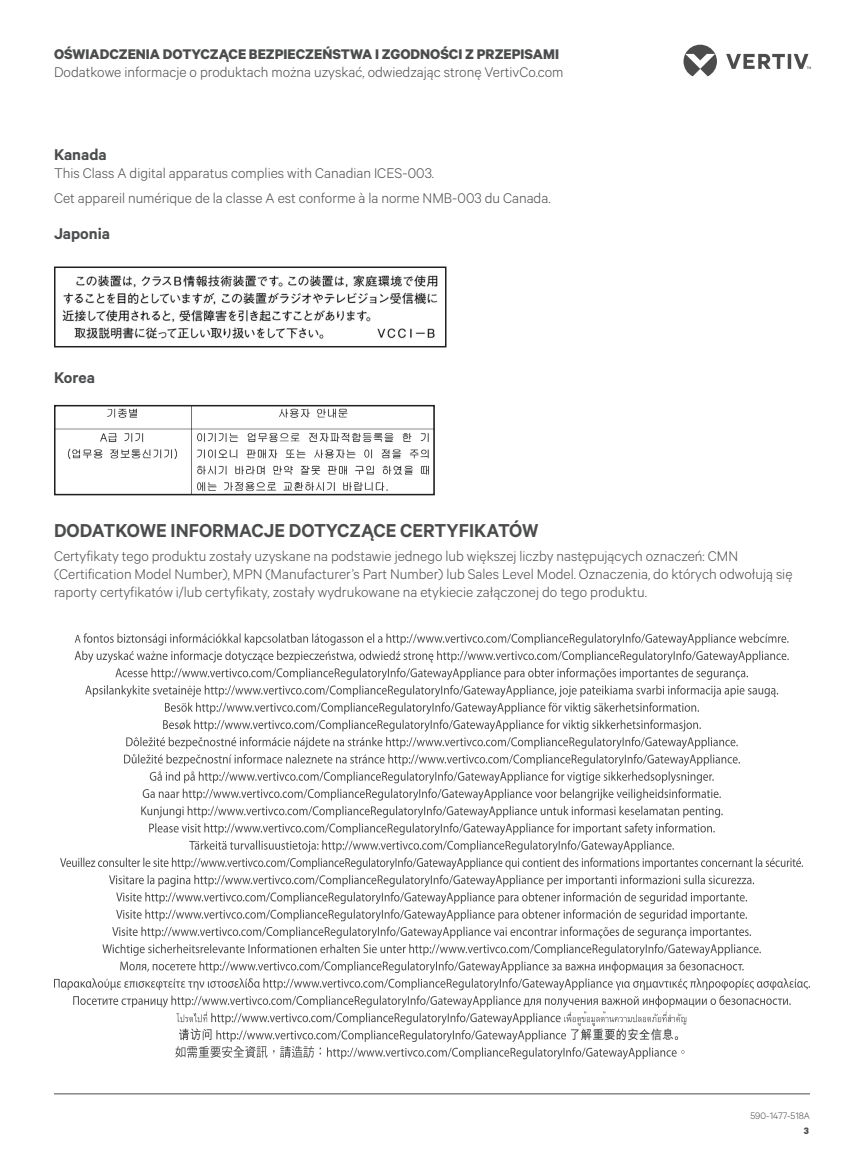
<style>
.page{position:relative;width:864px;height:1161px;background:#fff}
.page>*{position:absolute;margin:0;border:0;box-sizing:border-box;transform-origin:0 0}
.t1{font:600 18px "Calibre";color:#4b4c4d}
.t2{font:600 15px "Calibre";color:#4b4c4d}
.t3{font:300 13.5px/18px "Calibre";color:#4b4c4d}
.t4{font:700 13.5px "Calibre";color:#4b4c4d}
.t5{font:300 9px "Calibre";color:#4b4c4d}
.t6{font:700 9px "Calibre";color:#4b4c4d}
</style>
<div class="page">
<hr style="left:54px;top:1094px;width:756px;height:1px;background:#4b4c4d">
<svg style="left:684px;top:45px;width:127px;height:31px"></svg>
<img style="left:62px;top:275px;width:376px;height:64px">
<div style="left:54px;top:267px;width:393px;height:80px;border:2px solid #231f20"></div>
<img style="left:57px;top:408px;width:375px;height:84px">
<div style="left:54px;top:405px;width:381px;height:90px;border:2px solid #231f20"></div>
<svg style="left:73px;top:996px;width:718px;height:63px"></svg>
<svg style="left:54px;top:927px;width:756px;height:63px"></svg>
<svg style="left:60px;top:858px;width:743px;height:63px"></svg>
<svg style="left:141px;top:789px;width:582px;height:63px"></svg>
<svg style="left:75px;top:633px;width:714px;height:150px"></svg>
<p class="t4" style="left:54px;top:44px;width:507px">OŚWIADCZENIA DOTYCZĄCE BEZPIECZEŃSTWA I ZGODNOŚCI Z PRZEPISAMI</p>
<p class="t3" style="left:54px;top:62px;width:511px">Dodatkowe informacje o produktach można uzyskać, odwiedzając stronę VertivCo.com</p>
<p class="t2" style="left:54px;top:144px;width:54px">KANADA</p>
<p class="t3" style="left:54px;top:160px;width:498px;line-height:24.8px">This Class A digital apparatus complies with Canadian ICES-003.<br>Cet appareil numérique de la classe A est conforme à la norme NMB-003 du Canada.</p>
<p class="t2" style="left:54px;top:223px;width:58px">JAPONIA</p>
<p class="t2" style="left:54px;top:367px;width:42px">KOREA</p>
<h1 class="t1" style="left:54px;top:518px;width:486px">DODATKOWE INFORMACJ E DOTYCZĄCE CERTYFIKATÓW</h1>
<p class="t3" style="left:54px;top:546px;width:740px">Certyfikaty tego produktu zostały uzyskane na podstawie jednego lub większej liczby następujących oznaczeń: CMN (Certification Model Number), MPN (Manufacturer’s Part Number) lub Sales Level Model. Oznaczenia, do których odwołują się raporty certyfikatów i/lub certyfikaty, zostały wydrukowane na etykiecie załączonej do tego produktu.</p>
<p class="t5" style="left:750px;top:1109px;width:61px">590-1477-518A</p>
<p class="t6" style="left:804px;top:1124px;width:7px">3</p>
</div>
